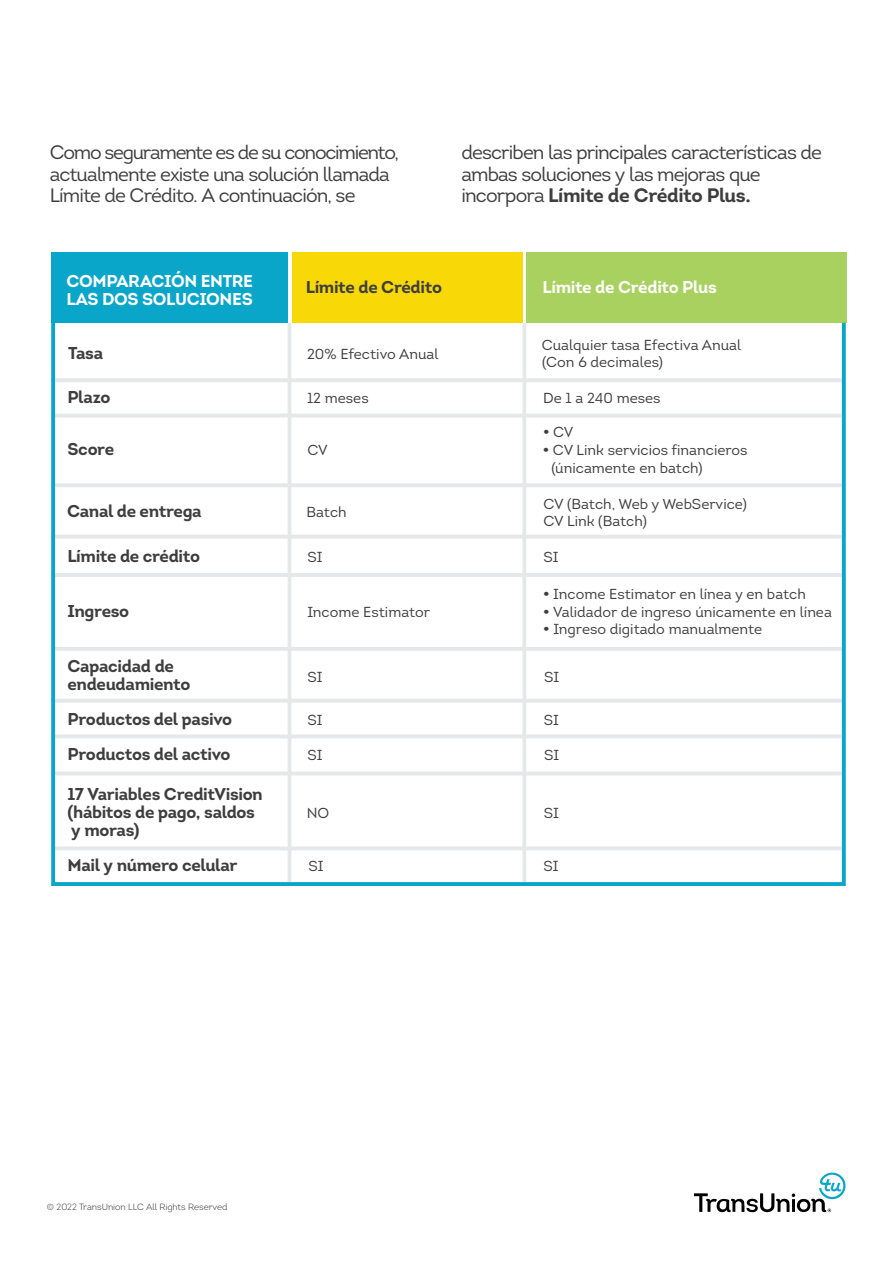
<style>
.page{position:relative;width:893px;height:1263px;background:#fff}
.page>*{position:absolute;margin:0;border:0;box-sizing:border-box;transform-origin:0 0}
.t1{font:19.5px/21.6px "Intro";letter-spacing:-.045em;color:#3e3e3f}
.t2{font:700 17.1px/17.9px "Intro";letter-spacing:-.02em;color:#3e3e3f}
.t3{font:700 17.1px/17.9px "Intro";letter-spacing:-.02em;color:#fff}
.t4{font:14.55px/17.4px "Intro";color:#3e3e3f}
.t5{font:300 9px "Intro";color:#231f20}
.s1{font-weight:700}
</style>
<div class="page">
<hr style="left:522px;top:323px;width:4px;height:561px;background:#e6e7e9">
<div style="left:51px;top:253px;width:237px;height:70px;background:#0aa6ca"></div>
<div style="left:292px;top:253px;width:231px;height:70px;background:#f9d808"></div>
<div style="left:526px;top:253px;width:320px;height:70px;background:#a8d15f"></div>
<hr style="left:53px;top:378px;width:789px;height:4px;background:#e6e7e9">
<hr style="left:53px;top:414px;width:789px;height:3px;background:#e6e7e9">
<hr style="left:53px;top:483px;width:789px;height:4px;background:#e6e7e9">
<hr style="left:53px;top:535px;width:789px;height:3px;background:#e6e7e9">
<hr style="left:53px;top:573px;width:789px;height:4px;background:#e6e7e9">
<hr style="left:53px;top:647px;width:789px;height:4px;background:#e6e7e9">
<hr style="left:53px;top:699px;width:789px;height:4px;background:#e6e7e9">
<svg style="left:56px;top:734px;width:785px;height:4px;fill:#e6e7e9"></svg>
<svg style="left:56px;top:771px;width:785px;height:4px;fill:#e6e7e9"></svg>
<svg style="left:56px;top:846px;width:785px;height:4px;fill:#e6e7e9"></svg>
<hr style="left:288px;top:323px;width:3px;height:561px;background:#e6e7e9">
<div style="left:51px;top:321px;width:795px;height:565px;border:4px solid #0aa6ca"></div>
<svg style="left:694px;top:1172px;width:151px;height:40px"></svg>
<h1 class="t1" style="left:50px;top:141px;width:351px">Como seguramente es de su conocimiento, actualmente existe una solución llamada<br>Límite de Crédito. A continuación, se</h1>
<h1 class="t1" style="left:461px;top:142px;width:362px">describen las principales características de ambas soluciones y las mejoras que incorpora <span class="s1">Límite de Crédito Plus.</span></h1>
<p class="t3" style="left:66px;top:272px;width:188px">COMPARACIÓN ENTRE<br>LAS DOS SOLUCIONES</p>
<p class="t2" style="left:306px;top:278px;width:138px">Límite de Crédito</p>
<p class="t3" style="left:543px;top:278px;width:176px">Límite de Crédito Plus</p>
<p class="t2" style="left:68px;top:344px;width:37px">Tasa</p>
<p class="t4" style="left:307px;top:345px;width:133px">20% Efectivo Anual</p>
<p class="t4" style="left:542px;top:336px;width:201px">Cualquier tasa Efectiva Anual (Con 6 decimales)</p>
<p class="t2" style="left:67px;top:387px;width:45px">Plazo</p>
<p class="t4" style="left:307px;top:389px;width:63px">12 meses</p>
<p class="t4" style="left:543px;top:389px;width:119px">De 1 a 240 meses</p>
<p class="t4" style="left:543px;top:423px;width:32px"><span class="s1">•</span> CV</p>
<p class="t2" style="left:67px;top:440px;width:48px">Score</p>
<p class="t4" style="left:307px;top:441px;width:22px">CV</p>
<p class="t4" style="left:551px;top:441px;width:198px;text-indent:-9px"><span class="s1">•</span> CV Link servicios financieros (únicamente en batch)</p>
<p class="t4" style="left:543px;top:495px;width:205px">CV (Batch, Web y WebService)<br>CV Link (Batch)</p>
<p class="t2" style="left:67px;top:546px;width:134px">Límite de crédito</p>
<p class="t4" style="left:307px;top:548px;width:17px">SI</p>
<p class="t4" style="left:543px;top:548px;width:17px">SI</p>
<p class="t4" style="left:543px;top:585px;width:264px"><span class="s1">•</span> Income Estimator en línea y en batch</p>
<p class="t2" style="left:67px;top:602px;width:63px">Ingreso</p>
<p class="t4" style="left:307px;top:603px;width:124px">Income Estimator</p>
<p class="t4" style="left:543px;top:603px;width:290px"><span class="s1">•</span> Validador de ingreso únicamente en línea</p>
<p class="t4" style="left:543px;top:620px;width:220px"><span class="s1">•</span> Ingreso digitado manualmente</p>
<p class="t2" style="left:67px;top:657px;width:124px">Capacidad de endeudamiento</p>
<p class="t2" style="left:67px;top:710px;width:166px">Productos del pasivo</p>
<p class="t4" style="left:307px;top:711px;width:17px">SI</p>
<p class="t4" style="left:544px;top:711px;width:17px">SI</p>
<p class="t2" style="left:67px;top:745px;width:165px">Productos del activo</p>
<p class="t4" style="left:308px;top:746px;width:17px">SI</p>
<p class="t4" style="left:544px;top:746px;width:17px">SI</p>
<p class="t2" style="left:67px;top:785px;width:197px">17 Variables CreditVision (hábitos de pago, saldos</p>
<p class="t2" style="left:67px;top:501px;width:136px">Canal de entrega</p>
<p class="t4" style="left:307px;top:503px;width:42px">Batch</p>
<p class="t4" style="left:308px;top:668px;width:17px">SI</p>
<p class="t4" style="left:544px;top:668px;width:17px">SI</p>
<p class="t4" style="left:307px;top:804px;width:24px">NO</p>
<p class="t4" style="left:544px;top:804px;width:17px">SI</p>
<p class="t2" style="left:67px;top:812px;width:172px;line-height:35.2px">y moras)<br>Mail y número celular</p>
<p class="t4" style="left:308px;top:857px;width:17px">SI</p>
<p class="t4" style="left:543px;top:857px;width:17px">SI</p>
<p class="t5" style="left:47px;top:1201px;width:182px">© 2022 TransUnion LLC All Rights Reserved</p>
</div>
